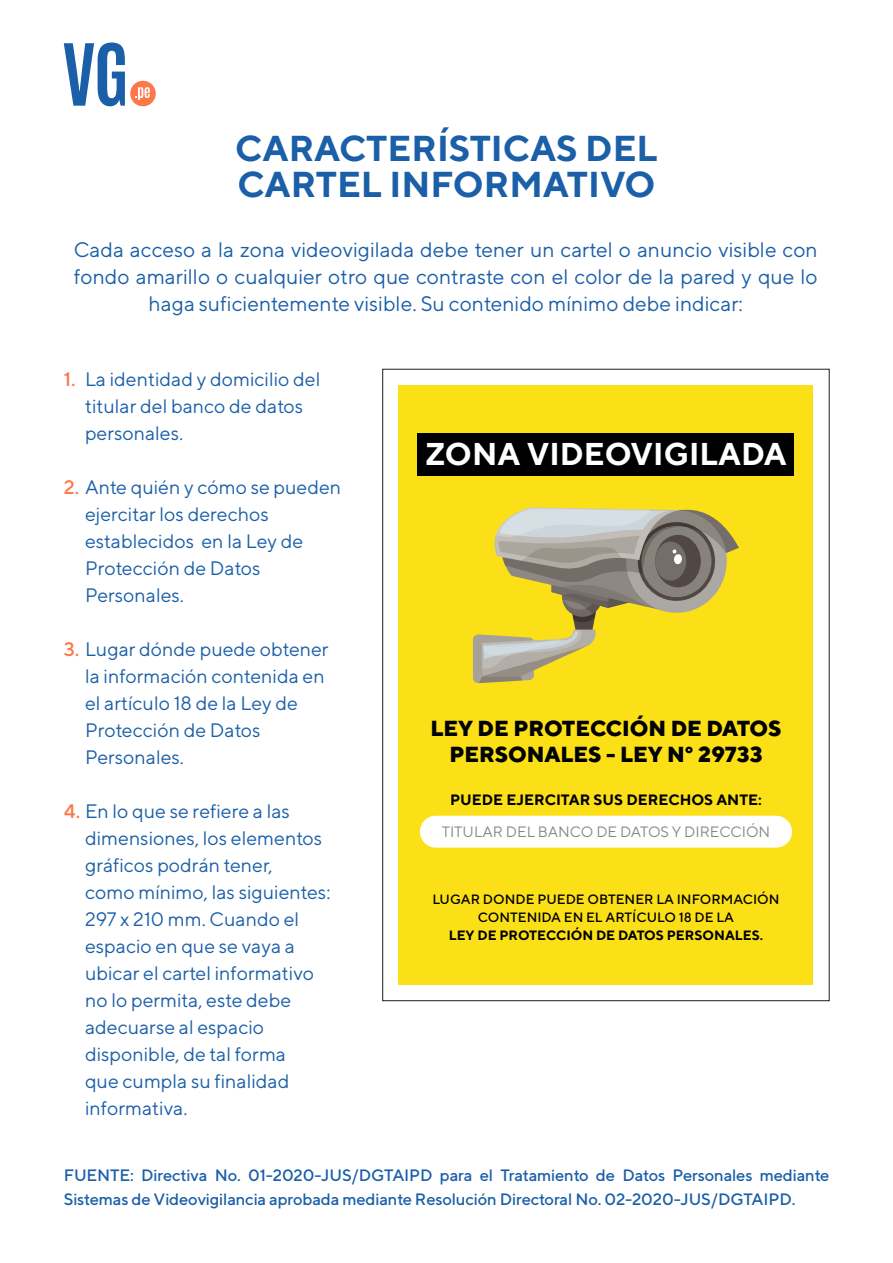
<style>
.page{position:relative;width:893px;height:1263px;background:#fff}
.page>*{position:absolute;margin:0;border:0;box-sizing:border-box;transform-origin:0 0}
.t1{font:700 36px/36px "TT Norms";color:#1a5fa8}
.t2{font:700 31.5px "TT Norms";color:#fff}
.t3{font:800 21.75px/26.1px "TT Norms";color:#000;text-align:center}
.t4{font:21px/27px "TT Norms";color:#1a5fa8;text-align:center}
.t5{font:19.5px/27px "TT Norms";color:#1a5fa8}
.t6{font:500 19.5px "TT Norms";color:#fd774a}
.t7{font:500 16.5px/24px "TT Norms";letter-spacing:-.01em;color:#1a5fa8}
.t8{font:15px "TT Norms";color:#878787}
.t9{font:700 15px "TT Norms";color:#000}
.t10{font:500 13.5px/18px "TT Norms";color:#000;text-align:center}
.t11{font:700 13.5px "TT Norms";color:#000}
.s1{font-weight:500;color:#fd774a}
</style>
<div class="page">
<svg style="left:64px;top:43px;width:61px;height:63px"></svg>
<div style="left:130px;top:81px;width:26px;height:25px;background:#fd774a;border-radius:50%"></div>
<svg style="left:135px;top:87px;width:15px;height:13px"></svg>
<div style="left:399px;top:385px;width:414px;height:600px;background:#fce017"></div>
<svg style="left:473px;top:507px;width:266px;height:176px"></svg>
<div style="left:418px;top:433px;width:376px;height:42px;background:#000"></div>
<div style="left:420px;top:816px;width:372px;height:32px;background:#fff;border-radius:16px"></div>
<h1 class="t1" style="left:235px;top:130px;width:424px">CARACTERÍSTICAS DEL<br>CARTEL INFORMATIVO</h1>
<p class="t4" style="left:74px;top:236px;width:745px">Cada acceso a la zona videovigilada debe tener un cartel o anuncio visible con fondo amarillo o cualquier otro que contraste con el color de la pared y que lo haga suficientemente visible. Su contenido mínimo debe indicar:</p>
<p class="t5" style="left:85px;top:365px;width:237px">La identidad y domicilio del titular del banco de datos personales.</p>
<p class="t5" style="left:85px;top:473px;width:258px;text-indent:-21px"><span class="s1">2.</span> Ante quién y cómo se pueden ejercitar los derechos establecidos en la Ley de<br>Protección de Datos<br>Personales.</p>
<p class="t6" style="left:64px;top:367px;width:13px">1.</p>
<p class="t5" style="left:85px;top:635px;width:245px;text-indent:-21px"><span class="s1">3.</span> Lugar dónde puede obtener la información contenida en el artículo 18 de la Ley de<br>Protección de Datos<br>Personales.</p>
<p class="t5" style="left:85px;top:797px;width:247px;text-indent:-21px"><span class="s1">4.</span> En lo que se refiere a las dimensiones, los elementos gráficos podrán tener,<br>como mínimo, las siguientes:<br>297 x 210 mm. Cuando el espacio en que se vaya a ubicar el cartel informativo no lo permita, este debe adecuarse al espacio disponible, de tal forma<br>que cumpla su finalidad informativa.</p>
<h2 class="t2" style="left:425px;top:434px;width:363px">ZONA VIDEOVIGILADA</h2>
<p class="t3" style="left:430px;top:715px;width:352px">LEY DE PROTECCIÓN DE DATOS<br>PERSONALES - LEY N° 29733</p>
<p class="t9" style="left:450px;top:790px;width:313px">PUEDE EJERCITAR SUS DERECHOS ANTE:</p>
<p class="t8" style="left:442px;top:822px;width:330px">TITULAR DEL BANCO DE DATOS Y DIRECCIÓN</p>
<p class="t10" style="left:432px;top:890px;width:349px">LUGAR DONDE PUEDE OBTENER LA INFORMACIÓN<br>CONTENIDA EN EL ARTÍCULO 18 DE LA</p>
<p class="t11" style="left:449px;top:927px;width:316px">LEY DE PROTECCIÓN DE DATOS PERSONALES.</p>
<p class="t7" style="left:64px;top:1163px;width:767px">FUENTE: Directiva No. 01-2020-JUS/DGTAIPD para el Tratamiento de Datos Personales mediante<br>Sistemas de Videovigilancia aprobada mediante Resolución Directoral No. 02-2020-JUS/DGTAIPD.</p>
</div>
